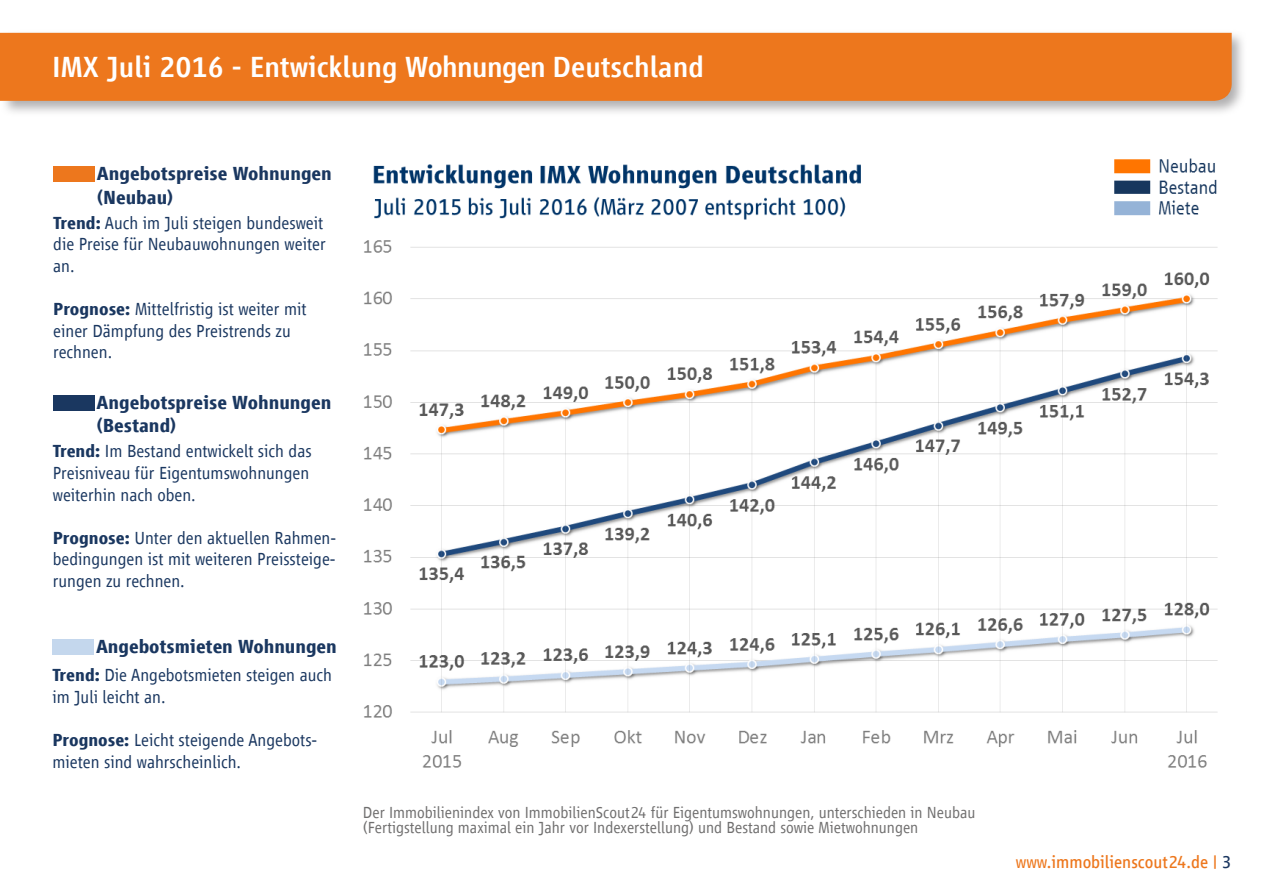
<style>
.page{position:relative;width:1263px;height:893px;background:#fff}
.page>*{position:absolute;margin:0;border:0;box-sizing:border-box;transform-origin:0 0}
.t1{font:500 30px "Scout Vialog";color:#fff}
.t2{font:700 19.5px/23.4px "Scout Vialog";color:#1a3760}
.t3{font:300 18px/21.6px "Scout Vialog";color:#1a3760}
.t4{font:18px "Scout Vialog";color:#ed771d}
.t5{font:300 16.5px/15px "Scout Vialog";color:#706f6f}
.s1{font-weight:700}
.s2{color:#1b3760}
</style>
<div class="page">
<svg style="left:0;top:32px;width:1243px;height:81px"></svg>
<div style="left:0;top:33px;width:1232px;height:68px;background:#ed771d"></div>
<div style="left:53px;top:166px;width:42px;height:16px;background:#ed771d"></div>
<div style="left:53px;top:395px;width:41px;height:16px;background:#1a3760"></div>
<div style="left:52px;top:639px;width:42px;height:16px;background:#c4d7ed"></div>
<img style="left:364px;top:158px;width:854px;height:610px">
<h1 class="t1" style="left:52px;top:50px;width:653px">IMX Juli 2016 - Entwicklung Wohnungen Deutschland</h1>
<p class="t2" style="left:97px;top:162px;width:237px">Angebotspreise Wohnungen (Neubau)</p>
<p class="t3" style="left:53px;top:212px;width:274px"><span class="s1">Trend:</span> Auch im Juli steigen bundesweit die Preise für Neubauwohnungen weiter an.</p>
<p class="t3" style="left:53px;top:299px;width:255px"><span class="s1">Prognose:</span> Mittelfristig ist weiter mit einer Dämpfung des Preistrends zu rechnen.</p>
<p class="t2" style="left:96px;top:391px;width:237px">Angebotspreise Wohnungen (Bestand)</p>
<p class="t3" style="left:53px;top:441px;width:260px"><span class="s1">Trend:</span> Im Bestand entwickelt sich das<br>Preisniveau für Eigentumswohnungen weiterhin nach oben.</p>
<p class="t3" style="left:53px;top:527px;width:285px;text-align:justify"><span class="s1">Prognose:</span> Unter den aktuellen Rahmen&shy;bedingungen ist mit weiteren Preissteige&shy;rungen zu rechnen.</p>
<p class="t2" style="left:96px;top:635px;width:242px">Angebotsmieten Wohnungen</p>
<p class="t3" style="left:52px;top:665px;width:281px"><span class="s1">Trend:</span> Die Angebotsmieten steigen auch im Juli leicht an.</p>
<p class="t3" style="left:52px;top:730px;width:266px"><span class="s1">Prognose:</span> Leicht steigende Angebots&shy;mieten sind wahrscheinlich.</p>
<p class="t5" style="left:363px;top:805px;width:614px">Der Immobilienindex von ImmobilienScout24 für Eigentumswohnungen, unterschieden in Neubau (Fertigstellung maximal ein Jahr vor Indexerstellung) und Bestand sowie Mietwohnungen</p>
<p class="t4" style="left:1016px;top:852px;width:217px">www.immobilienscout24.de | <span class="s2">3</span></p>
</div>
